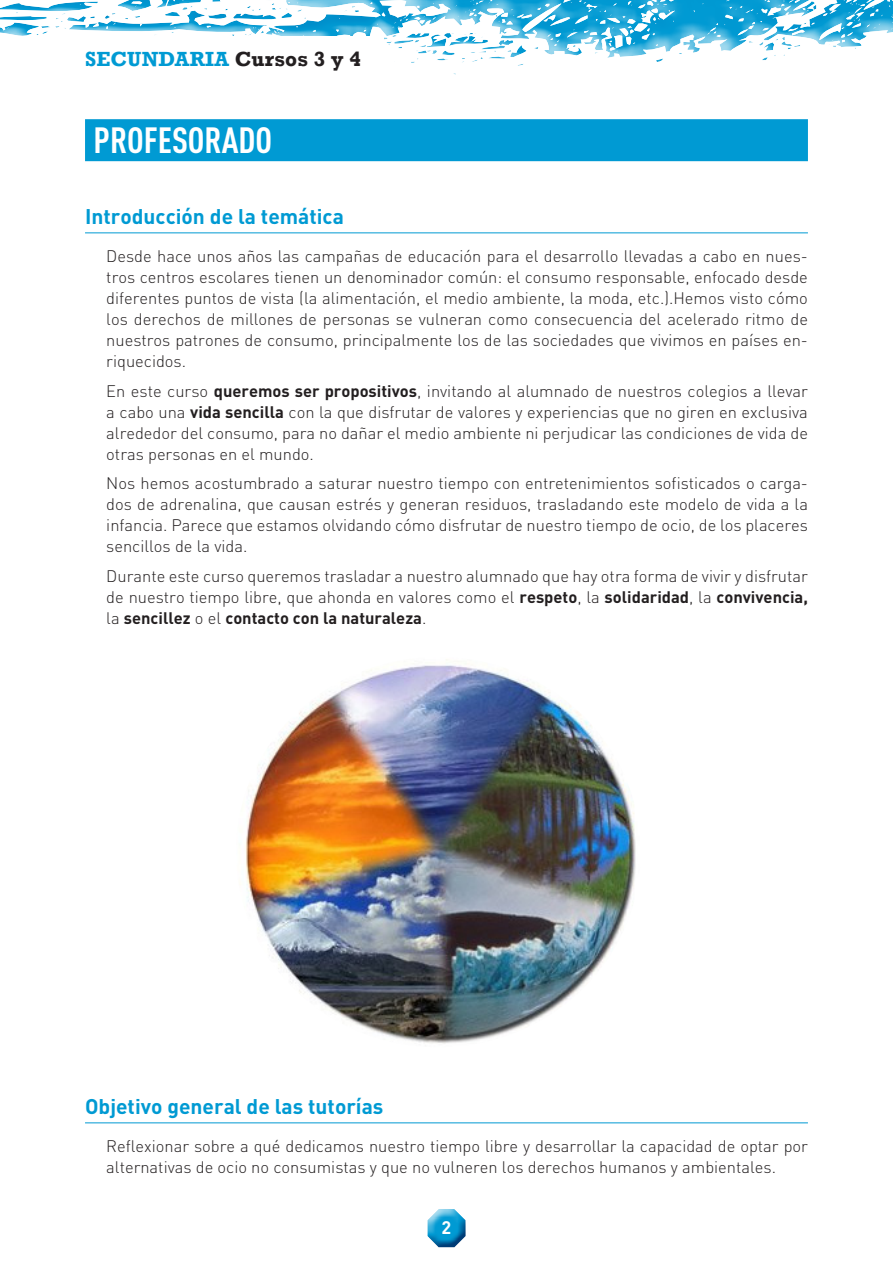
<style>
.page{position:relative;width:893px;height:1263px;background:#fff}
.page>*{position:absolute;margin:0;border:0;box-sizing:border-box;transform-origin:0 0}
.t1{font:700 condensed 36px "DIN Pro";color:#fff}
.t2{font:700 21px "DIN";color:#009ad3}
.t3{font:700 21px "Rockwell";letter-spacing:.01em;color:#009ad3}
.t4{font:700 18px "DIN Pro";color:#fff}
.t5{font:300 16.5px/21px "DIN";color:#231f20;text-align:justify}
.s1{color:#231f20}
.s2{font-weight:700}
</style>
<div class="page">
<div style="left:0;top:0;width:893px;height:76px;background:#bfe6f2;opacity:.75"></div>
<div style="left:85px;top:37px;width:298px;height:45px;background:#fff"></div>
<div style="left:427px;top:1206px;width:40px;height:30px;background:#fff;opacity:.75"></div>
<div style="left:427px;top:1215px;width:40px;height:33px;background:#033068;opacity:.75"></div>
<div style="left:85px;top:119px;width:723px;height:42px;background:#009ad3"></div>
<hr style="left:85px;top:232px;width:723px;height:1px;background:#009ad3">
<img style="left:245px;top:659px;width:391px;height:385px">
<hr style="left:85px;top:1122px;width:723px;height:1px;background:#009ad3">
<p class="t3" style="left:85px;top:47px;width:277px">SECUNDARIA <span class="s1">Cursos 3 y 4</span></p>
<h1 class="t1" style="left:94px;top:113px;width:180px">PROFESORADO</h1>
<p class="t2" style="left:85px;top:203px;width:260px">Introducción de la temática</p>
<p class="t5" style="left:106px;top:245px;width:703px">Desde hace unos años las campañas de educación para el desarrollo llevadas a cabo en nues&shy;tros centros escolares tienen un denominador común: el consumo responsable, enfocado desde diferentes puntos de vista (la alimentación, el medio ambiente, la moda, etc.).Hemos visto cómo los derechos de millones de personas se vulneran como consecuencia del acelerado ritmo de nuestros patrones de consumo, principalmente los de las sociedades que vivimos en países en&shy;riquecidos.</p>
<p class="t5" style="left:106px;top:380px;width:703px">En este curso <span class="s2">queremos ser propositivos</span>, invitando al alumnado de nuestros colegios a llevar a cabo una <span class="s2">vida sencilla</span> con la que disfrutar de valores y experiencias que no giren en exclusiva alrededor del consumo, para no dañar el medio ambiente ni perjudicar las condiciones de vida de otras personas en el mundo.</p>
<p class="t5" style="left:106px;top:472px;width:703px">Nos hemos acostumbrado a saturar nuestro tiempo con entretenimientos sofisticados o carga&shy;dos de adrenalina, que causan estrés y generan residuos, trasladando este modelo de vida a la infancia. Parece que estamos olvidando cómo disfrutar de nuestro tiempo de ocio, de los placeres sencillos de la vida.</p>
<p class="t5" style="left:106px;top:565px;width:703px">Durante este curso queremos trasladar a nuestro alumnado que hay otra forma de vivir y disfrutar de nuestro tiempo libre, que ahonda en valores como el <span class="s2">respeto</span>, la <span class="s2">solidaridad</span>, la <span class="s2">convivencia, </span>la <span class="s2">sencillez</span> o el <span class="s2">contacto con la naturaleza</span>.</p>
<p class="t2" style="left:85px;top:1093px;width:300px">Objetivo general de las tutorías</p>
<p class="t5" style="left:106px;top:1135px;width:703px">Reflexionar sobre a qué dedicamos nuestro tiempo libre y desarrollar la capacidad de optar por alternativas de ocio no consumistas y que no vulneren los derechos humanos y ambientales.</p>
<p class="t4" style="left:442px;top:1215px;width:11px">2</p>
</div>
